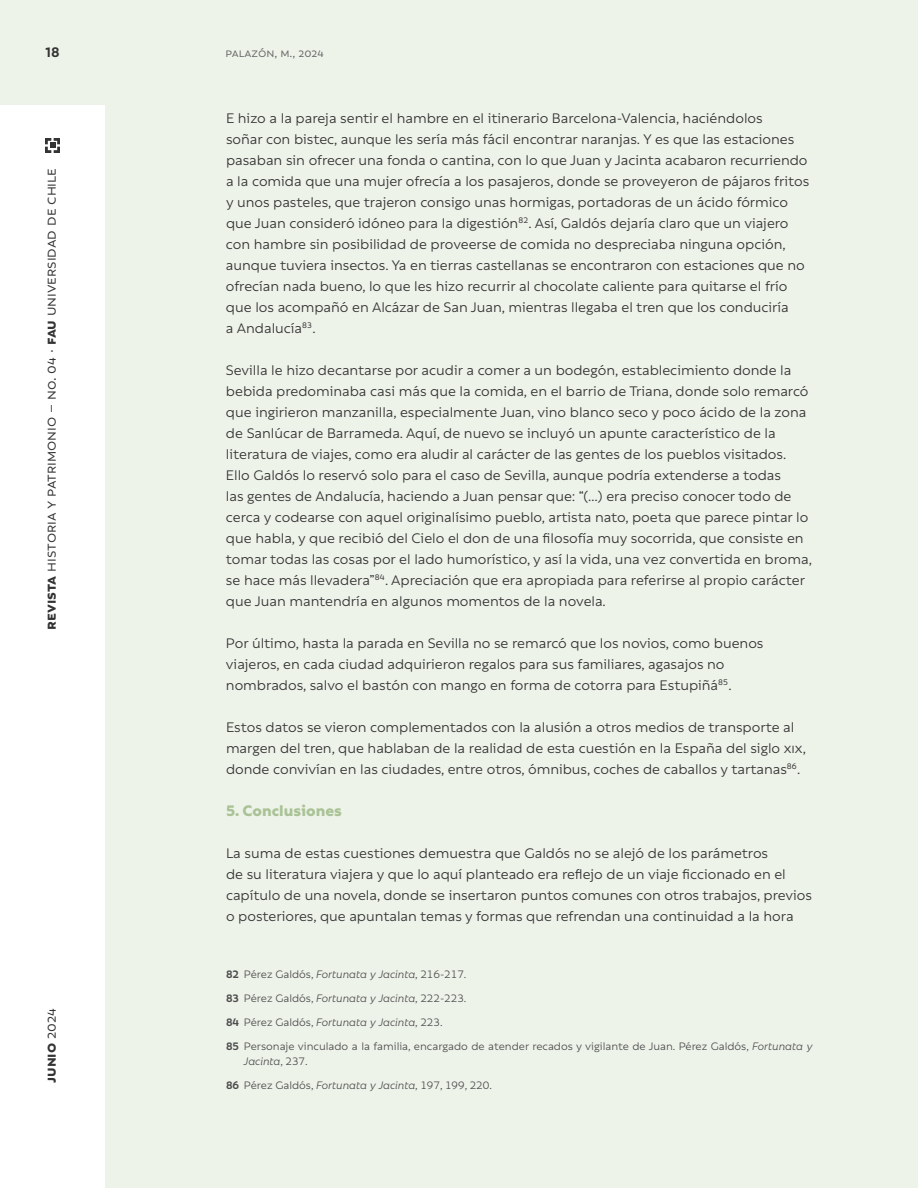
<style>
.page{position:relative;width:918px;height:1188px;background:#eef3ea}
.page>*{position:absolute;margin:0;border:0;box-sizing:border-box;transform-origin:0 0}
.t1{font:16.5px "Rebrand Txt";color:#333}
.t2{font:900 16.5px "Rebrand Txt";color:#aac396}
.t3{font:700 16.5px "Rebrand Txt";color:#333}
.t4{font:15px/21px "Rebrand Txt";color:#333}
.t5{font:700 15px "Rebrand Txt";color:#333}
.t6{font:13.5px "Rebrand Txt";color:#666}
.t7{font:11.7px/24px "Rebrand Txt";color:#4d4d4d}
.s1{font-weight:700}
.s2{font-weight:400}
.s3{font-style:italic}
</style>
<div class="page">
<div style="left:0;top:105px;width:105px;height:1083px;background:#fff"></div>
<svg style="left:45px;top:138px;width:15px;height:15px"></svg>
<p class="t5" style="left:45px;top:43px;width:16px">18</p>
<p class="t6" style="left:225px;top:45px;width:100px">palazón, m., 2024</p>
<p class="t1" style="left:42px;top:630px;width:463px;rotate:-90deg"><span class="s1">revista</span> historia y patrimonio – no. 04 · <span class="s1">fau</span> universidad de chile</p>
<p class="t3" style="left:41px;top:1083px;width:76px;rotate:-90deg">junio <span class="s2">2024</span></p>
<p class="t4" style="left:226px;top:108px;width:585px">E hizo a la pareja sentir el hambre en el itinerario Barcelona-Valencia, haciéndolos<br>soñar con bistec, aunque les sería más fácil encontrar naranjas. Y es que las estaciones pasaban sin ofrecer una fonda o cantina, con lo que Juan y Jacinta acabaron recurriendo a la comida que una mujer ofrecía a los pasajeros, donde se proveyeron de pájaros fritos y unos pasteles, que trajeron consigo unas hormigas, portadoras de un ácido fórmico que Juan consideró idóneo para la digestión<sup>82</sup>. Así, Galdós dejaría claro que un viajero con hambre sin posibilidad de proveerse de comida no despreciaba ninguna opción, aunque tuviera insectos. Ya en tierras castellanas se encontraron con estaciones que no ofrecían nada bueno, lo que les hizo recurrir al chocolate caliente para quitarse el frío que los acompañó en Alcázar de San Juan, mientras llegaba el tren que los conduciría<br>a Andalucía<sup>83</sup>.</p>
<p class="t4" style="left:226px;top:360px;width:588px">Sevilla le hizo decantarse por acudir a comer a un bodegón, establecimiento donde la bebida predominaba casi más que la comida, en el barrio de Triana, donde solo remarcó que ingirieron manzanilla, especialmente Juan, vino blanco seco y poco ácido de la zona de Sanlúcar de Barrameda. Aquí, de nuevo se incluyó un apunte característico de la literatura de viajes, como era aludir al carácter de las gentes de los pueblos visitados.<br>Ello Galdós lo reservó solo para el caso de Sevilla, aunque podría extenderse a todas<br>las gentes de Andalucía, haciendo a Juan pensar que: “(…) era preciso conocer todo de cerca y codearse con aquel originalísimo pueblo, artista nato, poeta que parece pintar lo que habla, y que recibió del Cielo el don de una filosofía muy socorrida, que consiste en tomar todas las cosas por el lado humorístico, y así la vida, una vez convertida en broma, se hace más llevadera”<sup>84</sup>. Apreciación que era apropiada para referirse al propio carácter que Juan mantendría en algunos momentos de la novela.</p>
<p class="t4" style="left:226px;top:633px;width:539px">Por último, hasta la parada en Sevilla no se remarcó que los novios, como buenos viajeros, en cada ciudad adquirieron regalos para sus familiares, agasajos no nombrados, salvo el bastón con mango en forma de cotorra para Estupiñá<sup>85</sup>.</p>
<p class="t4" style="left:226px;top:717px;width:581px">Estos datos se vieron complementados con la alusión a otros medios de transporte al margen del tren, que hablaban de la realidad de esta cuestión en la España del siglo XIX, donde convivían en las ciudades, entre otros, ómnibus, coches de caballos y tartanas<sup>86</sup>.</p>
<p class="t2" style="left:226px;top:801px;width:117px">5. Conclusiones</p>
<p class="t4" style="left:226px;top:843px;width:588px">La suma de estas cuestiones demuestra que Galdós no se alejó de los parámetros<br>de su literatura viajera y que lo aquí planteado era reflejo de un viaje ficcionado en el capítulo de una novela, donde se insertaron puntos comunes con otros trabajos, previos o posteriores, que apuntalan temas y formas que refrendan una continuidad a la hora</p>
<p class="t7" style="left:226px;top:962px;width:589px"><span class="s1">82</span> Pérez Galdós, <span class="s3">Fortunata y Jacinta</span>, 216-217.<br><span class="s1">83</span> Pérez Galdós, <span class="s3">Fortunata y Jacinta</span>, 222-223.<br><span class="s1">84</span> Pérez Galdós, <span class="s3">Fortunata y Jacinta</span>, 223.<br><span class="s1">85</span> Personaje vinculado a la familia, encargado de atender recados y vigilante de Juan. Pérez Galdós, <span class="s3">Fortunata y</span></p>
<p class="t7" style="left:226px;top:1049px;width:267px;text-indent:18px"><span class="s3">Jacinta</span>, 237.<br><span class="s1">86</span> Pérez Galdós, <span class="s3">Fortunata y Jacinta</span>, 197, 199, 220.</p>
</div>
